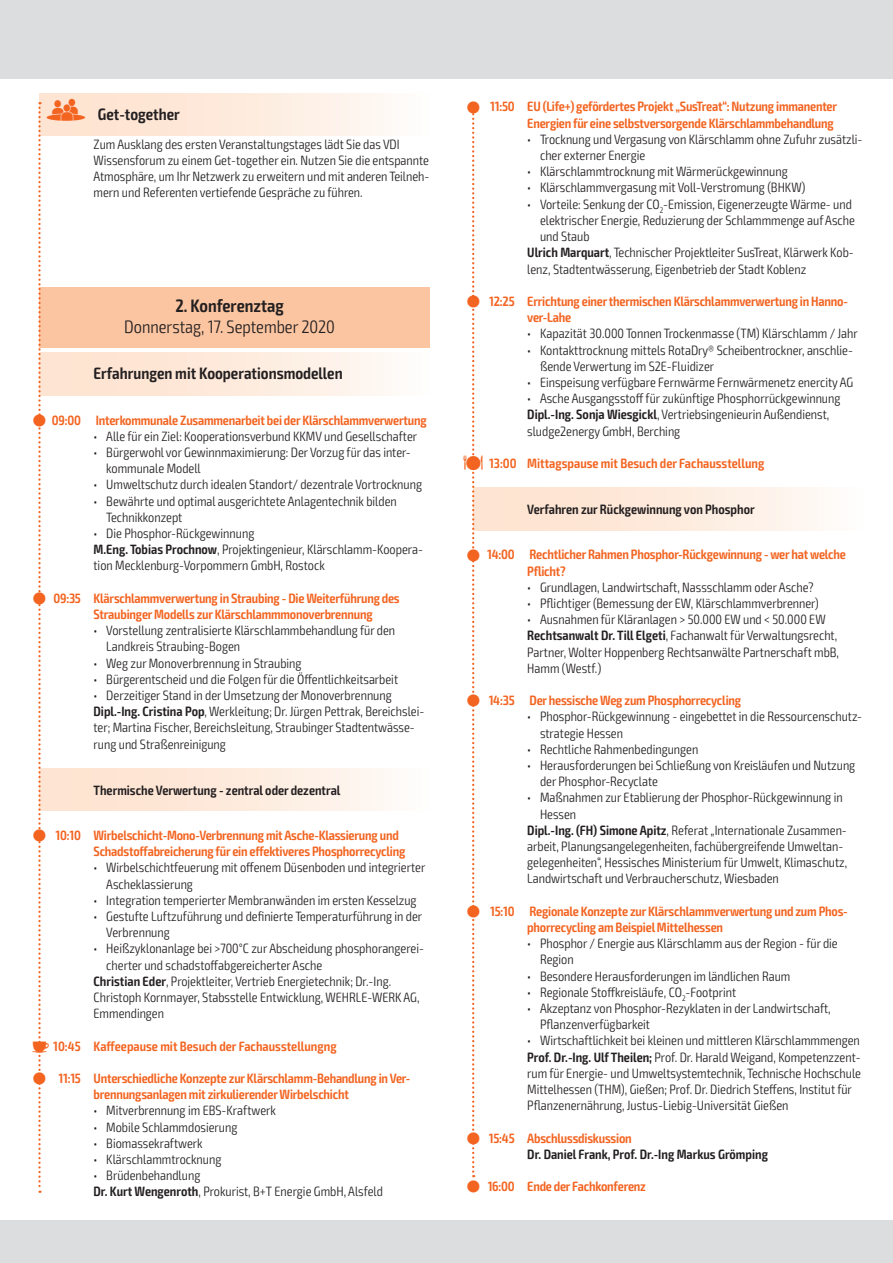
<style>
.page{position:relative;width:893px;height:1263px;background:#fff}
.page>*{position:absolute;margin:0;border:0;box-sizing:border-box;transform-origin:0 0}
.t1{font:300 condensed 18px "Exo 2";color:#231f20}
.t2{font:600 condensed 18px "Exo 2";color:#231f20}
.t3{font:600 condensed 16.5px "Exo 2";color:#231f20}
.t4{font:300 condensed 13.5px/16.2px "Exo 2";color:#231f20}
.t5{font:600 condensed 13.5px/16.2px "Exo 2";letter-spacing:-.015em;color:#f36421}
.t6{font:600 condensed 13.5px "Exo 2";color:#231f20}
.s1{font-family:"VDI Iconset S4 A Regular";font-weight:400;font-stretch:normal;font-size:13.5px;color:#f36421}
.s2{font-weight:600}
.s3{font-family:"VDI Iconset S4 A Regular";font-weight:400;font-stretch:normal}
</style>
<div class="page">
<div style="left:0;top:0;width:893px;height:79px;background:#dcdddf"></div>
<div style="left:0;top:1220px;width:893px;height:43px;background:#dcdddf"></div>
<div style="left:39px;top:93px;width:390px;height:43px;background:linear-gradient(to right,#fee0ca,#fefaf6)"></div>
<div style="left:39px;top:287px;width:390px;height:24px;background:#fbc5a1"></div>
<div style="left:39px;top:310px;width:390px;height:37px;background:#fbc5a1"></div>
<div style="left:39px;top:353px;width:390px;height:42px;background:linear-gradient(to right,#fedfca,#fefaf6)"></div>
<div style="left:39px;top:768px;width:390px;height:43px;background:linear-gradient(to right,#fedfca,#fefaf6)"></div>
<div style="left:473px;top:488px;width:390px;height:42px;background:linear-gradient(to right,#fedfca,#fefaf6)"></div>
<svg style="left:38px;top:102px;width:8px;height:1091px"></svg>
<svg style="left:472px;top:102px;width:7px;height:1076px"></svg>
<p class="t3" style="left:47px;top:104px;width:135px"><span class="s1">G</span> Get-together</p>
<p class="t4" style="left:94px;top:136px;width:337px">Zum Ausklang des ersten Veranstaltungstages lädt Sie das VDI Wissensforum zu einem Get-together ein. Nutzen Sie die entspannte Atmosphäre, um Ihr Netzwerk zu erweitern und mit anderen Teilneh&shy;mern und Referenten vertiefende Gespräche zu führen.</p>
<h1 class="t2" style="left:175px;top:295px;width:110px">2. Konferenztag</h1>
<h1 class="t1" style="left:124px;top:316px;width:212px">Donnerstag, 17. September 2020</h1>
<p class="t3" style="left:94px;top:364px;width:251px">Erfahrungen mit Kooperationsmodellen</p>
<p class="t5" style="left:52px;top:412px;width:376px">09:00 Interkommunale Zusammenarbeit bei der Klärschlammverwertung</p>
<p class="t4" style="left:94px;top:428px;width:325px">• Alle für ein Ziel: Kooperationsverbund KKMV und Gesellschafter</p>
<p class="t4" style="left:106px;top:444px;width:306px;text-indent:-13px">• Bürgerwohl vor Gewinnmaximierung: Der Vorzug für das inter&shy;kommunale Modell</p>
<p class="t4" style="left:94px;top:477px;width:330px">• Umweltschutz durch idealen Standort/ dezentrale Vortrocknung</p>
<p class="t4" style="left:106px;top:493px;width:292px;text-indent:-13px">• Bewährte und optimal ausgerichtete Anlagentechnik bilden<br>Technikkonzept</p>
<p class="t4" style="left:94px;top:525px;width:331px">• Die Phosphor-Rückgewinnung<br><span class="s2">M.Eng. Tobias Prochnow</span>, Projektingenieur, Klärschlamm-Koopera&shy;tion Mecklenburg-Vorpommern GmbH, Rostock</p>
<p class="t5" style="left:94px;top:590px;width:308px;text-indent:-40px">09:35 Klärschlammverwertung in Straubing - Die Weiterführung des<br>Straubinger Modells zur Klärschlammmonoverbrennung</p>
<p class="t4" style="left:106px;top:623px;width:290px;text-indent:-13px">• Vorstellung zentralisierte Klärschlammbehandlung für den<br>Landkreis Straubing-Bogen</p>
<p class="t4" style="left:94px;top:655px;width:210px">• Weg zur Monoverbrennung in Straubing</p>
<p class="t4" style="left:94px;top:671px;width:306px">• Bürgerentscheid und die Folgen für die Öffentlichkeitsarbeit</p>
<p class="t4" style="left:94px;top:687px;width:332px">• Derzeitiger Stand in der Umsetzung der Monoverbrennung <span class="s2">Dipl.-Ing. Cristina Pop</span>, Werkleitung; Dr. Jürgen Pettrak, Bereichslei&shy;ter; Martina Fischer, Bereichsleitung, Straubinger Stadtentwässe&shy;rung und Straßenreinigung</p>
<p class="t6" style="left:94px;top:782px;width:248px">Thermische Verwertung - zentral oder dezentral</p>
<p class="t5" style="left:94px;top:827px;width:313px;text-indent:-38px">10:10 Wirbelschicht-Mono-Verbrennung mit Asche-Klassierung und<br>Schadstoffabreicherung für ein effektiveres Phosphorrecycling</p>
<p class="t4" style="left:106px;top:860px;width:321px;text-indent:-13px">• Wirbelschichtfeuerung mit offenem Düsenboden und integrierter<br>Ascheklassierung</p>
<p class="t4" style="left:94px;top:892px;width:325px">• Integration temperierter Membranwänden im ersten Kesselzug</p>
<p class="t4" style="left:106px;top:908px;width:317px;text-indent:-13px">• Gestufte Luftzuführung und definierte Temperaturführung in der<br>Verbrennung</p>
<p class="t4" style="left:94px;top:941px;width:332px">• Heißzyklonanlage bei &gt;700°C zur Abscheidung phosphorangerei-</p>
<p class="t4" style="left:106px;top:957px;width:217px">cherter und schadstoffabgereicherter Asche</p>
<p class="t4" style="left:94px;top:973px;width:299px"><span class="s2">Christian Eder</span>, Projektleiter, Vertrieb Energietechnik; Dr.-Ing.</p>
<p class="t4" style="left:94px;top:989px;width:328px">Christoph Kornmayer, Stabsstelle Entwicklung, WEHRLE-WERK AG,</p>
<p class="t4" style="left:94px;top:1006px;width:72px">Emmendingen</p>
<p class="t5" style="left:32px;top:1038px;width:306px"><span class="s3">K</span> 10:45 Kaffeepause mit Besuch der Fachausstellungng</p>
<p class="t5" style="left:94px;top:1070px;width:318px;text-indent:-35px">11:15 Unterschiedliche Konzepte zur Klärschlamm-Behandlung in Ver&shy;brennungsanlagen mit zirkulierender Wirbelschicht</p>
<p class="t4" style="left:94px;top:1103px;width:184px">• Mitverbrennung im EBS-Kraftwerk</p>
<p class="t4" style="left:94px;top:1119px;width:145px">• Mobile Schlammdosierung</p>
<p class="t4" style="left:94px;top:1135px;width:111px">• Biomassekraftwerk</p>
<p class="t4" style="left:94px;top:1151px;width:129px">• Klärschlammtrocknung</p>
<p class="t4" style="left:94px;top:1168px;width:291px">• Brüdenbehandlung<br><span class="s2">Dr. Kurt Wengenroth</span>, Prokurist, B+T Energie GmbH, Alsfeld</p>
<p class="t5" style="left:490px;top:99px;width:348px;text-align:right">11:50 EU (Life+) gefördertes Projekt „SusTreat“: Nutzung immanenter<br>Energien für eine selbstversorgende Klärschlammbehandlung</p>
<p class="t4" style="left:540px;top:131px;width:324px;text-indent:-13px">• Trocknung und Vergasung von Klärschlamm ohne Zufuhr zusätzli&shy;cher externer Energie</p>
<p class="t4" style="left:527px;top:164px;width:262px">• Klärschlammtrocknung mit Wärmerückgewinnung</p>
<p class="t4" style="left:527px;top:180px;width:280px">• Klärschlammvergasung mit Voll-Verstromung (BHKW)</p>
<p class="t4" style="left:527px;top:196px;width:326px">• Vorteile: Senkung der CO<sub>2</sub>-Emission, Eigenerzeugte Wärme- und</p>
<p class="t4" style="left:540px;top:212px;width:316px">elektrischer Energie, Reduzierung der Schlammmenge auf Asche</p>
<p class="t4" style="left:540px;top:229px;width:51px">und Staub</p>
<p class="t4" style="left:527px;top:245px;width:328px"><span class="s2">Ulrich Marquart</span>, Technischer Projektleiter SusTreat, Klärwerk Kob-</p>
<p class="t4" style="left:527px;top:261px;width:280px">lenz, Stadtentwässerung, Eigenbetrieb der Stadt Koblenz</p>
<p class="t5" style="left:527px;top:293px;width:322px;text-indent:-38px">12:25 Errichtung einer thermischen Klärschlammverwertung in Hanno&shy;ver-Lahe</p>
<p class="t4" style="left:527px;top:326px;width:332px">• Kapazität 30.000 Tonnen Trockenmasse (TM) Klärschlamm / Jahr</p>
<p class="t4" style="left:540px;top:342px;width:314px;text-indent:-13px">• Kontakttrocknung mittels RotaDry® Scheibentrockner, anschlie&shy;ßende Verwertung im S2E-Fluidizer</p>
<p class="t4" style="left:527px;top:374px;width:328px">• Einspeisung verfügbare Fernwärme Fernwärmenetz enercity AG</p>
<p class="t4" style="left:527px;top:391px;width:315px">• Asche Ausgangsstoff für zukünftige Phosphorrückgewinnung<br><span class="s2">Dipl.-Ing. Sonja Wiesgickl</span>, Vertriebsingenieurin Außendienst, sludge2energy GmbH, Berching</p>
<p class="t5" style="left:463px;top:455px;width:302px"><span class="s3">M</span> 13:00 Mittagspause mit Besuch der Fachausstellung</p>
<p class="t6" style="left:527px;top:501px;width:229px">Verfahren zur Rückgewinnung von Phosphor</p>
<p class="t5" style="left:527px;top:547px;width:320px;text-indent:-40px">14:00 Rechtlicher Rahmen Phosphor-Rückgewinnung - wer hat welche<br>Pflicht?</p>
<p class="t4" style="left:527px;top:579px;width:288px">• Grundlagen, Landwirtschaft, Nassschlamm oder Asche?</p>
<p class="t4" style="left:527px;top:595px;width:293px">• Pflichtiger (Bemessung der EW, Klärschlammverbrenner)</p>
<p class="t4" style="left:527px;top:611px;width:313px">• Ausnahmen für Kläranlagen &gt; 50.000 EW und &lt; 50.000 EW <span class="s2">Rechtsanwalt Dr. Till Elgeti</span>, Fachanwalt für Verwaltungsrecht, Partner, Wolter Hoppenberg Rechtsanwälte Partnerschaft mbB, Hamm (Westf.)</p>
<p class="t5" style="left:489px;top:692px;width:254px">14:35 Der hessische Weg zum Phosphorrecycling</p>
<p class="t4" style="left:540px;top:709px;width:324px;text-indent:-13px">• Phosphor-Rückgewinnung - eingebettet in die Ressourcenschutz&shy;strategie Hessen</p>
<p class="t4" style="left:527px;top:741px;width:173px">• Rechtliche Rahmenbedingungen</p>
<p class="t4" style="left:540px;top:757px;width:317px;text-indent:-13px">• Herausforderungen bei Schließung von Kreisläufen und Nutzung der Phosphor-Recyclate</p>
<p class="t4" style="left:527px;top:790px;width:317px">• Maßnahmen zur Etablierung der Phosphor-Rückgewinnung in</p>
<p class="t4" style="left:540px;top:806px;width:38px">Hessen</p>
<p class="t4" style="left:527px;top:822px;width:321px"><span class="s2">Dipl.-Ing. (FH) Simone Apitz</span>, Referat „Internationale Zusammen-</p>
<p class="t4" style="left:527px;top:838px;width:317px">arbeit, Planungsangelegenheiten, fachübergreifende Umweltan-</p>
<p class="t4" style="left:527px;top:854px;width:321px">gelegenheiten“, Hessisches Ministerium für Umwelt, Klimaschutz,</p>
<p class="t4" style="left:527px;top:871px;width:253px">Landwirtschaft und Verbraucherschutz, Wiesbaden</p>
<p class="t5" style="left:527px;top:903px;width:322px;text-indent:-37px">15:10 Regionale Konzepte zur Klärschlammverwertung und zum Phos&shy;phorrecycling am Beispiel Mittelhessen</p>
<p class="t4" style="left:540px;top:935px;width:299px;text-indent:-13px">• Phosphor / Energie aus Klärschlamm aus der Region - für die<br>Region</p>
<p class="t4" style="left:527px;top:968px;width:265px">• Besondere Herausforderungen im ländlichen Raum</p>
<p class="t4" style="left:527px;top:984px;width:210px">• Regionale Stoffkreisläufe, CO<sub>2</sub>-Footprint</p>
<p class="t4" style="left:540px;top:1000px;width:292px;text-indent:-13px">• Akzeptanz von Phosphor-Rezyklaten in der Landwirtschaft,<br>Pflanzenverfügbarkeit</p>
<p class="t4" style="left:527px;top:1033px;width:335px">• Wirtschaftlichkeit bei kleinen und mittleren Klärschlammmengen <span class="s2">Prof. Dr.-Ing. Ulf Theilen;</span> Prof. Dr. Harald Weigand, Kompetenzzent&shy;rum für Energie- und Umweltsystemtechnik, Technische Hochschule Mittelhessen (THM), Gießen; Prof. Dr. Diedrich Steffens, Institut für Pflanzenernährung, Justus-Liebig-Universität Gießen</p>
<p class="t5" style="left:489px;top:1130px;width:144px">15:45 Abschlussdiskussion</p>
<p class="t6" style="left:527px;top:1146px;width:242px">Dr. Daniel Frank, Prof. Dr.-Ing Markus Grömping</p>
<p class="t5" style="left:488px;top:1178px;width:160px">16:00 Ende der Fachkonferenz</p>
</div>
